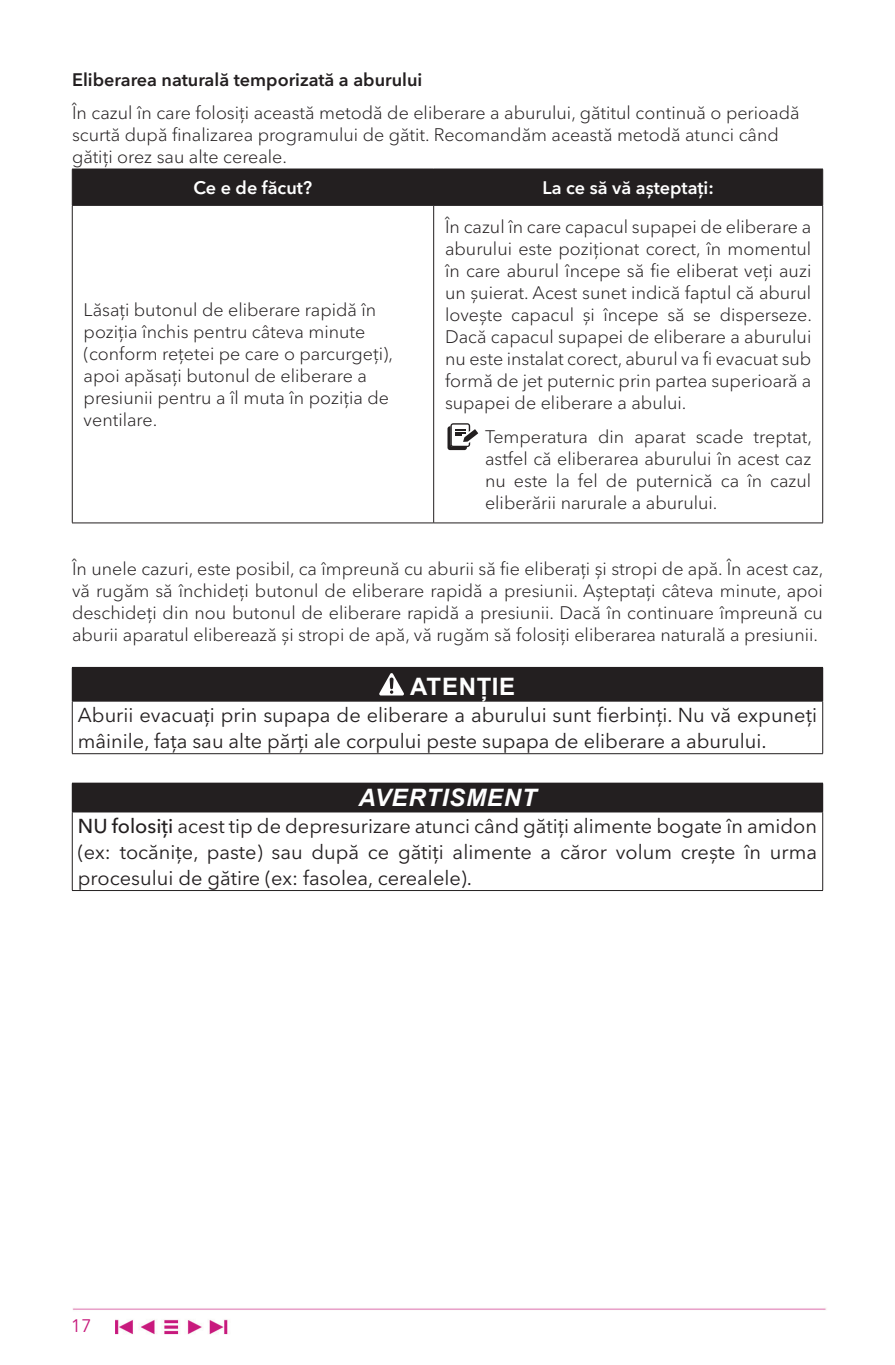
<style>
.page{position:relative;width:895px;height:1365px;background:#fff}
.page>*{position:absolute;margin:0;border:0;box-sizing:border-box;transform-origin:0 0}
.t1{font:italic 700 24px "Arial";letter-spacing:.035em;color:#fff}
.t2{font:700 24px "Arial";letter-spacing:.025em;color:#fff}
.t3{font:20px/26px "Avenir Next LT Pro";color:#231f20}
.t4{font:300 18px/22px "Avenir Next LT Pro";color:#231f20;text-align:justify}
.t5{font:600 18px "Avenir Next LT Pro";color:#231f20}
.t6{font:600 18px "Avenir Next LT Pro";color:#fff}
.t7{font:18px "Avenir Next LT Pro";color:#c6197b}
.s1{font-weight:500}
</style>
<div class="page">
<img style="left:72px;top:1308px;width:754px;height:27px">
<div style="left:73px;top:170px;width:749px;height:35px;background:#231f20"></div>
<hr style="left:72px;top:169px;width:361px;height:1px;background:#231f20">
<hr style="left:72px;top:169px;width:1px;height:36px;background:#231f20">
<hr style="left:433px;top:169px;width:390px;height:1px;background:#231f20">
<hr style="left:433px;top:169px;width:1px;height:36px;background:#231f20">
<hr style="left:822px;top:169px;width:1px;height:36px;background:#231f20">
<hr style="left:72px;top:205px;width:361px;height:1px;background:#231f20">
<hr style="left:72px;top:205px;width:1px;height:317px;background:#231f20">
<hr style="left:433px;top:205px;width:390px;height:1px;background:#231f20">
<hr style="left:433px;top:205px;width:1px;height:317px;background:#231f20">
<hr style="left:822px;top:205px;width:1px;height:317px;background:#231f20">
<hr style="left:72px;top:522px;width:361px;height:1px;background:#231f20">
<hr style="left:433px;top:522px;width:390px;height:1px;background:#231f20">
<div style="left:447px;top:426px;width:20px;height:24px;background:#231f20;border-radius:3px"></div>
<svg style="left:450px;top:423px;width:28px;height:24px"></svg>
<div style="left:72px;top:667px;width:750px;height:34px;background:#231f20"></div>
<hr style="left:822px;top:667px;width:1px;height:33px;background:#231f20">
<hr style="left:72px;top:700px;width:751px;height:1px;background:#231f20">
<hr style="left:72px;top:701px;width:1px;height:52px;background:#231f20">
<hr style="left:822px;top:701px;width:1px;height:52px;background:#231f20">
<hr style="left:72px;top:753px;width:751px;height:1px;background:#231f20">
<svg style="left:379px;top:673px;width:25px;height:22px"></svg>
<div style="left:72px;top:783px;width:750px;height:28px;background:#231f20"></div>
<hr style="left:72px;top:782px;width:751px;height:1px;background:#231f20">
<svg style="left:822px;top:783px;width:1px;height:28px"></svg>
<hr style="left:72px;top:811px;width:751px;height:1px;background:#231f20">
<hr style="left:72px;top:812px;width:1px;height:78px;background:#231f20">
<hr style="left:822px;top:812px;width:1px;height:78px;background:#231f20">
<hr style="left:72px;top:890px;width:751px;height:1px;background:#231f20">
<p class="t5" style="left:72px;top:68px;width:352px">Eliberarea naturală temporizată a aburului</p>
<p class="t4" style="left:72px;top:102px;width:729px;text-align:left">În cazul în care folosiți această metodă de eliberare a aburului, gătitul continuă o perioadă scurtă după finalizarea programului de gătit. Recomandăm această metodă atunci când gătiți orez sau alte cereale.</p>
<p class="t6" style="left:194px;top:177px;width:120px">Ce e de făcut?</p>
<p class="t6" style="left:542px;top:177px;width:173px">La ce să vă așteptați:</p>
<p class="t4" style="left:84px;top:298px;width:311px;text-align:left">Lăsați butonul de eliberare rapidă în poziția închis pentru câteva minute (conform rețetei pe care o parcurgeți), apoi apăsați butonul de eliberare a presiunii pentru a îl muta în poziția de ventilare.</p>
<p class="t4" style="left:445px;top:216px;width:368px">În cazul în care capacul supapei de eliberare a aburului este poziționat corect, în momentul în care aburul începe să fie eliberat veți auzi un șuierat. Acest sunet indică faptul că aburul lovește capacul și începe să se disperseze.<br>Dacă capacul supapei de eliberare a aburului nu este instalat corect, aburul va fi evacuat sub formă de jet puternic prin partea superioară a supapei de eliberare a abului.</p>
<p class="t4" style="left:485px;top:425px;width:328px">Temperatura din aparat scade treptat, astfel că eliberarea aburului în acest caz nu este la fel de puternică ca în cazul eliberării narurale a aburului.</p>
<p class="t4" style="left:72px;top:558px;width:753px">În unele cazuri, este posibil, ca împreună cu aburii să fie eliberați și stropi de apă. În acest caz, vă rugăm să închideți butonul de eliberare rapidă a presiunii. Așteptați câteva minute, apoi deschideți din nou butonul de eliberare rapidă a presiunii. Dacă în continuare împreună cu aburii aparatul eliberează și stropi de apă, vă rugăm să folosiți eliberarea naturală a presiunii.</p>
<h1 class="t2" style="left:410px;top:670px;width:107px">ATENȚIE</h1>
<p class="t3" style="left:78px;top:702px;width:740px">Aburii evacuați prin supapa de eliberare a aburului sunt fierbinți. Nu vă expuneți mâinile, fața sau alte părți ale corpului peste supapa de eliberare a aburului.</p>
<h1 class="t1" style="left:358px;top:781px;width:180px">AVERTISMENT</h1>
<p class="t3" style="left:78px;top:812px;width:740px;text-align:justify"><span class="s1">NU folosiți</span> acest tip de depresurizare atunci când gătiți alimente bogate în amidon (ex: tocănițe, paste) sau după ce gătiți alimente a căror volum crește în urma procesului de gătire (ex: fasolea, cerealele).</p>
<p class="t7" style="left:71px;top:1314px;width:22px">17</p>
</div>
